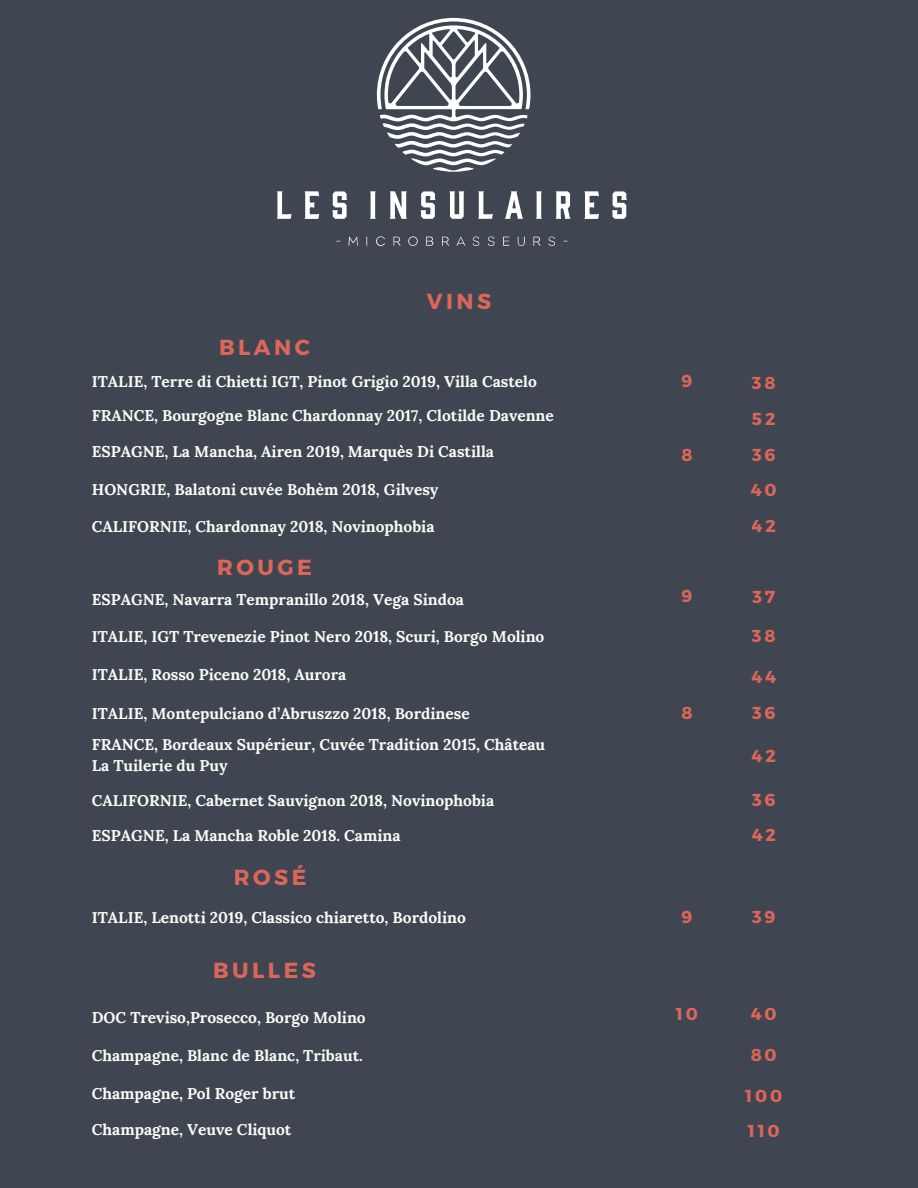
<style>
.page{position:relative;width:918px;height:1188px;background:#3f4652}
.page>*{position:absolute;margin:0;border:0;box-sizing:border-box;transform-origin:0 0}
.t1{font:700 21.75px "Montserrat";letter-spacing:.16em;color:#dd6658}
.t2{font:700 17.25px "Montserrat";letter-spacing:.16em;color:#dd6658}
.t3{font:700 15.6px/21.3px "Lora";color:#fdfbf5}
</style>
<div class="page">
<svg style="left:277px;top:191px;width:15px;height:28px"></svg>
<svg style="left:305px;top:191px;width:14px;height:28px"></svg>
<svg style="left:332px;top:191px;width:15px;height:28px"></svg>
<svg style="left:370px;top:191px;width:6px;height:28px"></svg>
<svg style="left:390px;top:191px;width:17px;height:28px"></svg>
<svg style="left:421px;top:191px;width:14px;height:28px"></svg>
<svg style="left:449px;top:191px;width:15px;height:28px"></svg>
<svg style="left:478px;top:191px;width:15px;height:28px"></svg>
<svg style="left:505px;top:191px;width:18px;height:28px"></svg>
<svg style="left:536px;top:191px;width:6px;height:28px"></svg>
<svg style="left:556px;top:191px;width:14px;height:28px"></svg>
<svg style="left:584px;top:191px;width:15px;height:28px"></svg>
<svg style="left:612px;top:191px;width:15px;height:28px"></svg>
<svg style="left:349px;top:237px;width:9px;height:9px"></svg>
<svg style="left:376px;top:236px;width:9px;height:10px"></svg>
<svg style="left:394px;top:237px;width:7px;height:9px"></svg>
<svg style="left:408px;top:236px;width:10px;height:10px"></svg>
<svg style="left:426px;top:237px;width:7px;height:9px"></svg>
<svg style="left:442px;top:237px;width:7px;height:9px"></svg>
<svg style="left:456px;top:237px;width:9px;height:9px"></svg>
<svg style="left:473px;top:237px;width:6px;height:9px"></svg>
<svg style="left:488px;top:237px;width:7px;height:9px"></svg>
<svg style="left:503px;top:237px;width:6px;height:9px"></svg>
<svg style="left:518px;top:237px;width:7px;height:9px"></svg>
<svg style="left:533px;top:237px;width:8px;height:9px"></svg>
<svg style="left:548px;top:237px;width:7px;height:9px"></svg>
<svg style="left:377px;top:18px;width:153px;height:154px"></svg>
<p class="t1" style="left:427px;top:287px;width:66px">VINS</p>
<p class="t1" style="left:219px;top:333px;width:92px">BLANC</p>
<p class="t3" style="left:92px;top:371px;width:447px">ITALIE, Terre di Chietti IGT, Pinot Grigio 2019, Villa Castelo</p>
<p class="t2" style="left:682px;top:370px;width:12px">9</p>
<p class="t2" style="left:752px;top:372px;width:25px">38</p>
<p class="t3" style="left:92px;top:404px;width:464px">FRANCE, Bourgogne Blanc Chardonnay 2017, Clotilde Davenne</p>
<p class="t3" style="left:92px;top:441px;width:404px">ESPAGNE, La Mancha, Airen 2019, Marquès Di Castilla</p>
<p class="t3" style="left:92px;top:479px;width:348px">HONGRIE, Balatoni cuvée Bohèm 2018, Gilvesy</p>
<p class="t2" style="left:752px;top:407px;width:25px">52</p>
<p class="t2" style="left:681px;top:444px;width:13px">8</p>
<p class="t2" style="left:752px;top:444px;width:25px">36</p>
<p class="t2" style="left:751px;top:478px;width:27px">40</p>
<p class="t3" style="left:92px;top:516px;width:344px">CALIFORNIE, Chardonnay 2018, Novinophobia</p>
<p class="t2" style="left:752px;top:515px;width:26px">42</p>
<p class="t1" style="left:217px;top:553px;width:96px">ROUGE</p>
<p class="t3" style="left:92px;top:589px;width:374px">ESPAGNE, Navarra Tempranillo 2018, Vega Sindoa</p>
<p class="t3" style="left:92px;top:626px;width:454px">ITALIE, IGT Trevenezie Pinot Nero 2018, Scuri, Borgo Molino</p>
<p class="t3" style="left:92px;top:664px;width:256px">ITALIE, Rosso Piceno 2018, Aurora</p>
<p class="t3" style="left:92px;top:703px;width:379px">ITALIE, Montepulciano d’Abruszzo 2018, Bordinese</p>
<p class="t3" style="left:92px;top:734px;width:455px">FRANCE, Bordeaux Supérieur, Cuvée Tradition 2015, Château<br>La Tuilerie du Puy</p>
<p class="t2" style="left:682px;top:584px;width:12px">9</p>
<p class="t2" style="left:752px;top:586px;width:24px">37</p>
<p class="t2" style="left:752px;top:625px;width:25px">38</p>
<p class="t2" style="left:751px;top:666px;width:26px">44</p>
<p class="t2" style="left:681px;top:702px;width:13px">8</p>
<p class="t2" style="left:752px;top:702px;width:25px">36</p>
<p class="t2" style="left:752px;top:744px;width:26px">42</p>
<p class="t3" style="left:92px;top:789px;width:404px">CALIFORNIE, Cabernet Sauvignon 2018, Novinophobia</p>
<p class="t2" style="left:752px;top:789px;width:25px">36</p>
<p class="t3" style="left:92px;top:824px;width:310px">ESPAGNE, La Mancha Roble 2018. Camina</p>
<p class="t2" style="left:752px;top:824px;width:26px">42</p>
<p class="t1" style="left:234px;top:863px;width:74px">ROSÉ</p>
<p class="t3" style="left:92px;top:906px;width:376px">ITALIE, Lenotti 2019, Classico chiaretto, Bordolino</p>
<p class="t2" style="left:682px;top:906px;width:12px">9</p>
<p class="t2" style="left:752px;top:906px;width:25px">39</p>
<p class="t1" style="left:213px;top:956px;width:104px">BULLES</p>
<p class="t3" style="left:92px;top:1007px;width:275px">DOC Treviso,Prosecco, Borgo Molino</p>
<p class="t3" style="left:92px;top:1045px;width:272px">Champagne, Blanc de Blanc, Tribaut.</p>
<p class="t3" style="left:92px;top:1083px;width:205px">Champagne, Pol Roger brut</p>
<p class="t2" style="left:676px;top:1002px;width:24px">10</p>
<p class="t2" style="left:751px;top:1002px;width:27px">40</p>
<p class="t2" style="left:751px;top:1044px;width:28px">80</p>
<p class="t2" style="left:745px;top:1085px;width:38px">100</p>
<p class="t3" style="left:92px;top:1119px;width:201px">Champagne, Veuve Cliquot</p>
<p class="t2" style="left:748px;top:1120px;width:33px">110</p>
</div>
